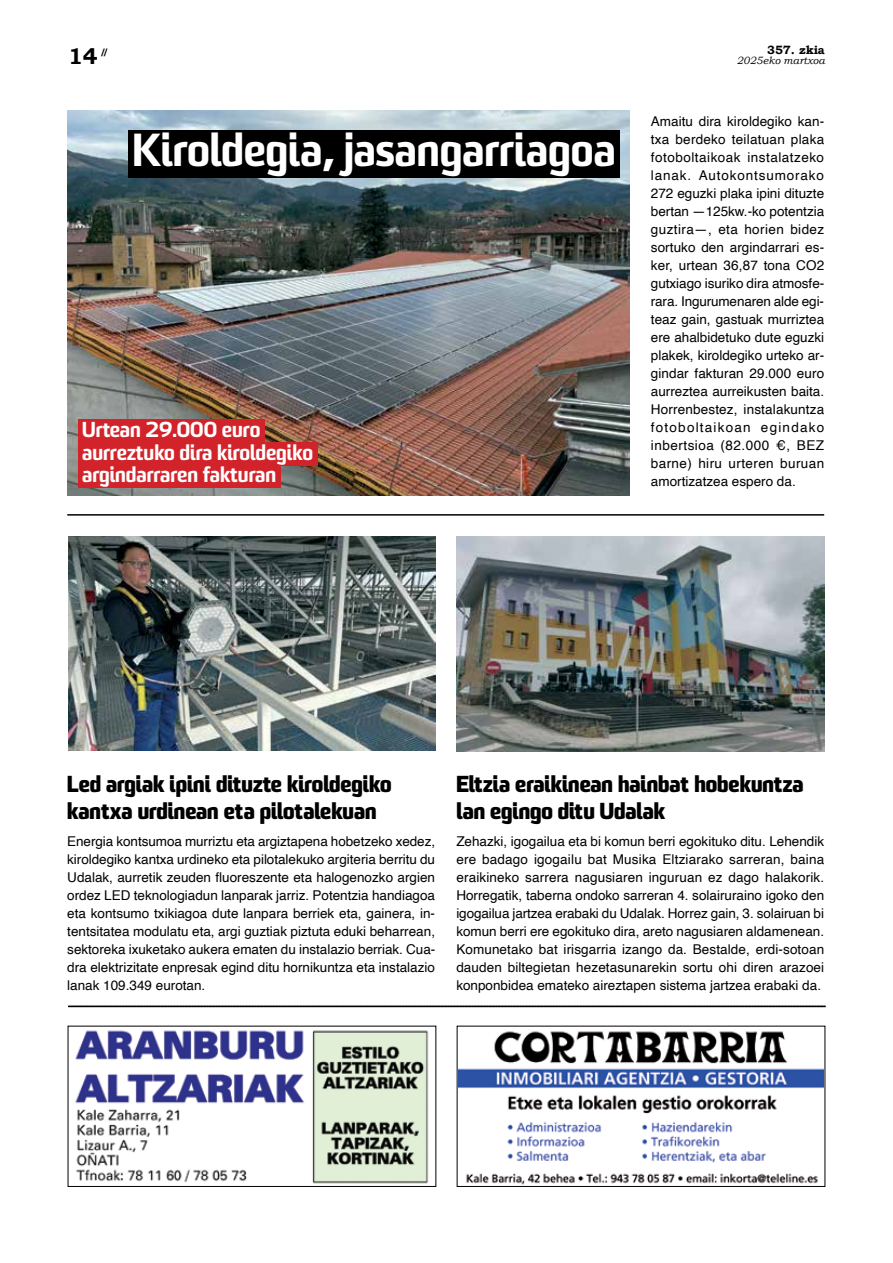
<style>
.page{position:relative;width:893px;height:1263px;background:#fff}
.page>*{position:absolute;margin:0;border:0;box-sizing:border-box;transform-origin:0 0}
.t1{font:900 45px "Sommet";color:#fff}
.t2{font:800 22.5px/27px "Sommet";color:#000}
.t3{font:700 22.5px "Bookman Old Style";color:#000}
.t4{font:900 21px/22.5px "Sommet";color:#fff}
.t5{font:13.5px/18px "Helvetica";color:#000;text-align:justify}
.t6{font:700 12px "Bookman Old Style";color:#000}
.t7{font:italic 10.5px "Bookman Old Style";color:#000}
.t8{font:700 9px "Bookman Old Style";color:#000}
</style>
<div class="page">
<svg style="left:68px;top:1005px;width:757px;height:2px;background:#454545"></svg>
<img style="left:75px;top:1030px;width:354px;height:154px">
<img style="left:459px;top:1031px;width:364px;height:153px">
<img style="left:67px;top:111px;width:563px;height:385px">
<div style="left:128px;top:131px;width:492px;height:47px;background:#000"></div>
<div style="left:78px;top:420px;width:187px;height:23px;background:#d2232a"></div>
<div style="left:78px;top:442px;width:239px;height:23px;background:#d2232a"></div>
<div style="left:78px;top:465px;width:202px;height:23px;background:#d2232a"></div>
<hr style="left:67px;top:514px;width:757px;height:2px;background:#000">
<img style="left:68px;top:536px;width:367px;height:215px">
<img style="left:456px;top:537px;width:368px;height:215px">
<h2 class="t3" style="left:68px;top:40px;width:31px">14</h2>
<p class="t8" style="left:101px;top:45px;width:10px">//</p>
<p class="t6" style="left:767px;top:41px;width:59px">357. zkia</p>
<p class="t7" style="left:737px;top:53px;width:90px">2025eko martxoa</p>
<h1 class="t1" style="left:132px;top:121px;width:485px">Kiroldegia, jasangarriagoa</h1>
<h3 class="t4" style="left:82px;top:420px;width:232px">Urtean 29.000 euro aurreztuko dira kiroldegiko argindarraren fakturan</h3>
<p class="t5" style="left:651px;top:113px;width:175px">Amaitu dira kiroldegiko kan&shy;txa berdeko teilatuan plaka fotoboltaikoak instalatzeko lanak. Autokontsumorako 272 eguzki plaka ipini dituzte bertan —125kw.-ko potentzia guztira—, eta horien bidez sortuko den argindarrari es&shy;ker, urtean 36,87 tona CO2 gutxiago isuriko dira atmosfe&shy;rara. Ingurumenaren alde egi&shy;teaz gain, gastuak murriztea ere ahalbidetuko dute eguzki plakek, kiroldegiko urteko ar&shy;gindar fakturan 29.000 euro aurreztea aurreikusten baita.<br>Horrenbestez, instalakuntza fotoboltaikoan egindako inbertsioa (82.000 €, BEZ barne) hiru urteren buruan amortizatzea espero da.</p>
<h2 class="t2" style="left:67px;top:773px;width:326px">Led argiak ipini dituzte kiroldegiko kantxa urdinean eta pilotalekuan</h2>
<p class="t5" style="left:67px;top:833px;width:370px">Energia kontsumoa murriztu eta argiztapena hobetzeko xedez, kiroldegiko kantxa urdineko eta pilotalekuko argiteria berritu du Udalak, aurretik zeuden fluoreszente eta halogenozko argien ordez LED teknologiadun lanparak jarriz. Potentzia handiagoa eta kontsumo txikiagoa dute lanpara berriek eta, gainera, in&shy;tentsitatea modulatu eta, argi guztiak piztuta eduki beharrean, sektoreka ixuketako aukera ematen du instalazio berriak. Cua&shy;dra elektrizitate enpresak egind ditu hornikuntza eta instalazio lanak 109.349 eurotan.</p>
<h2 class="t2" style="left:456px;top:773px;width:349px">Eltzia eraikinean hainbat hobekuntza lan egingo ditu Udalak</h2>
<p class="t5" style="left:456px;top:833px;width:369px">Zehazki, igogailua eta bi komun berri egokituko ditu. Lehendik ere badago igogailu bat Musika Eltziarako sarreran, baina eraikineko sarrera nagusiaren inguruan ez dago halakorik.<br>Horregatik, taberna ondoko sarreran 4. solairuraino igoko den igogailua jartzea erabaki du Udalak. Horrez gain, 3. solairuan bi komun berri ere egokituko dira, areto nagusiaren aldamenean.<br>Komunetako bat irisgarria izango da. Bestalde, erdi-sotoan dauden biltegietan hezetasunarekin sortu ohi diren arazoei konponbidea emateko aireztapen sistema jartzea erabaki da.</p>
</div>
